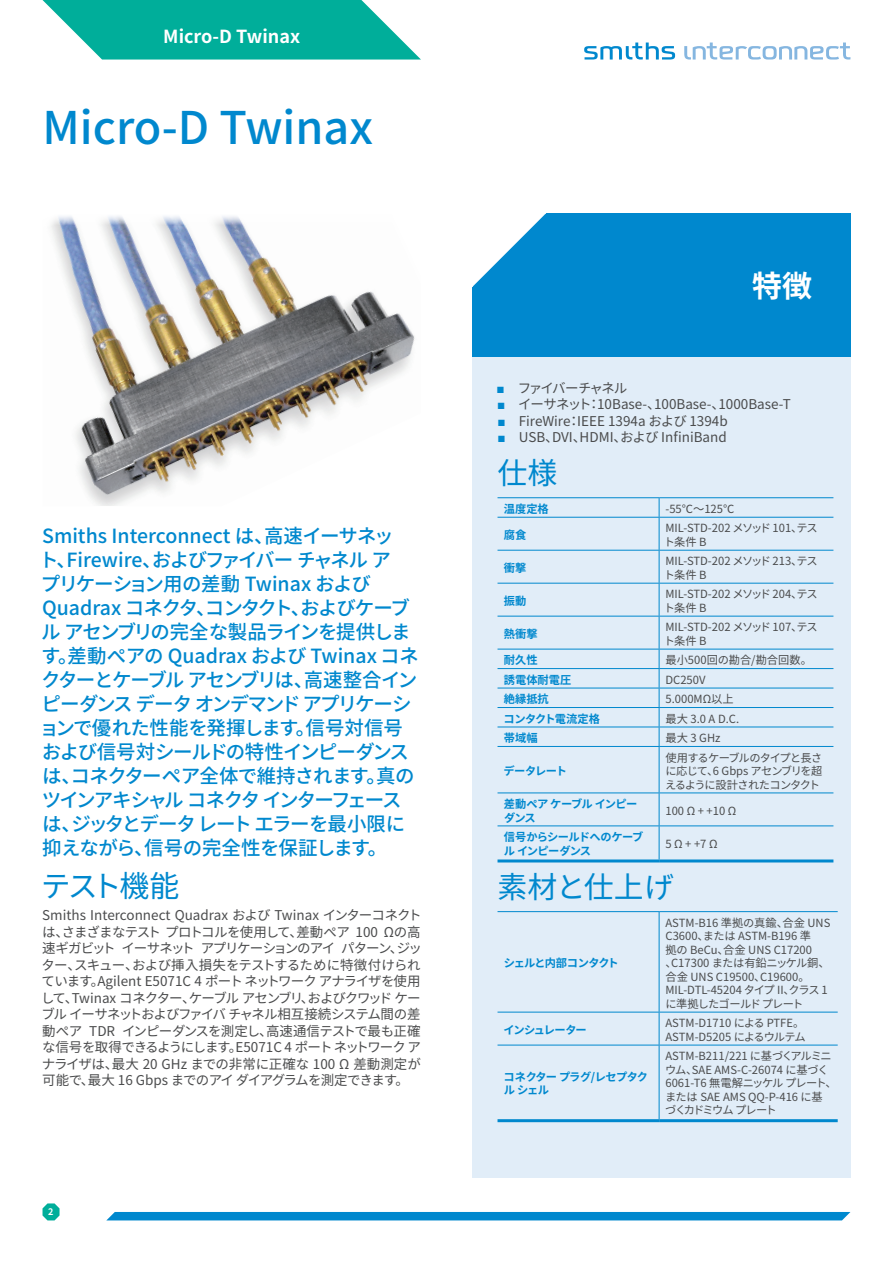
<style>
.page{position:relative;width:893px;height:1263px;background:#fff}
.page>*{position:absolute;margin:0;border:0;box-sizing:border-box;transform-origin:0 0}
.t1{font:500 45px "Noto Sans CJK";color:#0088ce}
.t2{font:30px "Noto Sans CJK";letter-spacing:-.015em;color:#0088ce}
.t3{font:700 30px "Noto Sans CJK";color:#fff}
.t4{font:500 19.5px/24px "Noto Sans CJK";letter-spacing:-.05em;color:#0088ce}
.t5{font:700 18px "Noto Sans CJK";color:#fff}
.t6{font:13.5px/16.5px "Noto Sans CJK";color:#4b4c4d;text-align:justify}
.t7{font:13.5px "Noto Sans CJK";letter-spacing:-.125em;color:#4b4c4d}
.t8{font:11.25px/13.5px "Noto Sans CJK";color:#4b4c4d}
.t9{font:700 11.25px/13.5px "Noto Sans CJK";letter-spacing:-.045em;color:#0088ce}
.t10{font:700 11.25px/13.5px "Noto Sans CJK";letter-spacing:-.07em;color:#0088ce}
.t11{font:700 11.25px "Noto Sans CJK";letter-spacing:-.095em;color:#0088ce}
.t12{font:700 9px "Noto Sans CJK";color:#fff}
.s1{font-family:"Arial";color:#0088ce}
</style>
<div class="page">
<div style="left:107px;top:1212px;width:743px;height:8px;background:#0088ce"></div>
<svg style="left:584px;top:43px;width:91px;height:17px"></svg>
<svg style="left:684px;top:43px;width:166px;height:17px"></svg>
<svg style="left:42px;top:0;width:379px;height:60px;background:#2bbbab"></svg>
<img style="left:51px;top:216px;width:364px;height:290px">
<svg style="left:43px;top:1203px;width:17px;height:17px"></svg>
<div style="left:472px;top:213px;width:378px;height:144px;background:#0088ce"></div>
<svg style="left:472px;top:213px;width:74px;height:74px"></svg>
<div style="left:472px;top:357px;width:378px;height:821px;background:#e1edf8"></div>
<svg style="left:497px;top:498px;width:336px;height:361px"></svg>
<hr style="left:497px;top:497px;width:162px;height:1px;background:#0088ce">
<hr style="left:659px;top:497px;width:174px;height:1px;background:#0088ce">
<svg style="left:659px;top:498px;width:1px;height:19px"></svg>
<hr style="left:497px;top:517px;width:162px;height:1px;background:#0088ce">
<hr style="left:659px;top:517px;width:174px;height:1px;background:#0088ce">
<hr style="left:659px;top:518px;width:1px;height:32px;background:#0088ce">
<hr style="left:497px;top:550px;width:162px;height:1px;background:#0088ce">
<hr style="left:659px;top:550px;width:174px;height:1px;background:#0088ce">
<hr style="left:659px;top:551px;width:1px;height:32px;background:#0088ce">
<hr style="left:497px;top:583px;width:162px;height:1px;background:#0088ce">
<hr style="left:659px;top:583px;width:174px;height:1px;background:#0088ce">
<hr style="left:659px;top:583px;width:1px;height:33px;background:#0088ce">
<hr style="left:497px;top:616px;width:162px;height:1px;background:#0088ce">
<hr style="left:659px;top:616px;width:174px;height:1px;background:#0088ce">
<hr style="left:659px;top:616px;width:1px;height:33px;background:#0088ce">
<hr style="left:497px;top:649px;width:162px;height:1px;background:#0088ce">
<hr style="left:659px;top:649px;width:174px;height:1px;background:#0088ce">
<hr style="left:497px;top:668px;width:162px;height:1px;background:#0088ce">
<hr style="left:659px;top:668px;width:174px;height:1px;background:#0088ce">
<hr style="left:497px;top:688px;width:162px;height:1px;background:#0088ce">
<hr style="left:659px;top:688px;width:174px;height:1px;background:#0088ce">
<hr style="left:497px;top:707px;width:162px;height:1px;background:#0088ce">
<hr style="left:659px;top:707px;width:174px;height:1px;background:#0088ce">
<hr style="left:497px;top:727px;width:162px;height:1px;background:#0088ce">
<hr style="left:659px;top:727px;width:174px;height:1px;background:#0088ce">
<svg style="left:659px;top:649px;width:1px;height:97px"></svg>
<hr style="left:497px;top:746px;width:162px;height:1px;background:#0088ce">
<hr style="left:659px;top:746px;width:174px;height:1px;background:#0088ce">
<hr style="left:659px;top:747px;width:1px;height:45px;background:#0088ce">
<hr style="left:497px;top:792px;width:162px;height:1px;background:#0088ce">
<hr style="left:659px;top:792px;width:174px;height:1px;background:#0088ce">
<hr style="left:659px;top:793px;width:1px;height:32px;background:#0088ce">
<hr style="left:497px;top:825px;width:162px;height:1px;background:#0088ce">
<hr style="left:497px;top:859px;width:162px;height:3px;background:#0088ce">
<hr style="left:659px;top:825px;width:174px;height:1px;background:#0088ce">
<hr style="left:659px;top:826px;width:1px;height:33px;background:#0088ce">
<hr style="left:659px;top:859px;width:174px;height:3px;background:#0088ce">
<svg style="left:497px;top:912px;width:341px;height:207px"></svg>
<hr style="left:497px;top:911px;width:162px;height:1px;background:#0088ce">
<hr style="left:659px;top:911px;width:179px;height:1px;background:#0088ce">
<hr style="left:659px;top:912px;width:1px;height:100px;background:#0088ce">
<hr style="left:497px;top:1012px;width:162px;height:1px;background:#0088ce">
<hr style="left:659px;top:1012px;width:179px;height:1px;background:#0088ce">
<hr style="left:659px;top:1012px;width:1px;height:33px;background:#0088ce">
<hr style="left:497px;top:1045px;width:162px;height:1px;background:#0088ce">
<hr style="left:497px;top:1119px;width:162px;height:3px;background:#0088ce">
<hr style="left:659px;top:1045px;width:179px;height:1px;background:#0088ce">
<hr style="left:659px;top:1045px;width:1px;height:74px;background:#0088ce">
<hr style="left:659px;top:1119px;width:179px;height:3px;background:#0088ce">
<h3 class="t5" style="left:163px;top:26px;width:138px">Micro-D Twinax</h3>
<h1 class="t1" style="left:43px;top:102px;width:332px">Micro-D Twinax</h1>
<p class="t4" style="left:39px;top:524px;width:381px">Smiths Interconnect は、高速イーサネッ<br>ト、Firewire、およびファイバー チャネル ア<br>プリケーション用の差動 Twinax および<br>Quadrax コネクタ、コンタクト、およびケーブル アセンブリの完全な製品ラインを提供します。差動ペアの Quadrax および Twinax コネクターとケーブル アセンブリは、高速整合インピーダンス データ オンデマンド アプリケーションで優れた性能を発揮します。信号対信号および信号対シールドの特性インピーダンスは、コネクターペア全体で維持されます。真のツインアキシャル コネクタ インターフェースは、ジッタとデータ レート エラーを最小限に抑えながら、信号の完全性を保証します。</p>
<h2 class="t2" style="left:41px;top:869px;width:140px">テスト機能</h2>
<p class="t6" style="left:41px;top:907px;width:382px">Smiths Interconnect Quadrax および Twinax インターコネクトは、さまざまなテスト プロトコルを使用して、差動ペア 100 Ωの高速ギガビット イーサネット アプリケーションのアイ パターン、ジッター、スキュー、および挿入損失をテストするために特徴付けられています。Agilent E5071C 4 ポート ネットワーク アナライザを使用して、Twinax コネクター、ケーブル アセンブリ、およびクワッド ケーブル イーサネットおよびファイバ チャネル相互接続システム間の差動ペア TDR インピーダンスを測定し、高速通信テストで最も正確な信号を取得できるようにします。E5071C 4 ポート ネットワーク アナライザは、最大 20 GHz までの非常に正確な 100 Ω 差動測定が可能で、最大 16 Gbps までのアイ ダイアグラムを測定できます。</p>
<p class="t12" style="left:48px;top:1207px;width:7px">2</p>
<h2 class="t3" style="left:752px;top:269px;width:61px">特徴</h2>
<p class="t7" style="left:496px;top:381px;width:132px"><span class="s1">■</span> ファイバーチャネル</p>
<p class="t6" style="left:497px;top:397px;width:295px"><span class="s1">■</span> イーサネット：10Base-、100Base-、1000Base-T</p>
<p class="t6" style="left:497px;top:413px;width:232px"><span class="s1">■</span> FireWire：IEEE 1394a および 1394b</p>
<p class="t6" style="left:497px;top:429px;width:231px"><span class="s1">■</span> USB、DVI、HDMI、および InfiniBand</p>
<h2 class="t2" style="left:497px;top:456px;width:61px">仕様</h2>
<p class="t9" style="left:504px;top:502px;width:46px">温度定格</p>
<p class="t8" style="left:665px;top:502px;width:70px">-55℃～125℃</p>
<p class="t9" style="left:504px;top:528px;width:24px">腐食</p>
<p class="t8" style="left:664px;top:522px;width:155px">MIL-STD-202 メソッド 101、テスト条件 B</p>
<p class="t9" style="left:504px;top:561px;width:24px">衝撃</p>
<p class="t8" style="left:664px;top:555px;width:155px">MIL-STD-202 メソッド 213、テスト条件 B</p>
<p class="t9" style="left:504px;top:594px;width:24px">振動</p>
<p class="t8" style="left:664px;top:588px;width:155px">MIL-STD-202 メソッド 204、テスト条件 B</p>
<p class="t9" style="left:504px;top:627px;width:35px">熱衝撃</p>
<p class="t8" style="left:664px;top:621px;width:155px">MIL-STD-202 メソッド 107、テスト条件 B</p>
<p class="t9" style="left:504px;top:654px;width:35px">耐久性</p>
<p class="t8" style="left:665px;top:654px;width:148px">最小500回の勘合/勘合回数。</p>
<p class="t9" style="left:504px;top:673px;width:69px">誘電体耐電圧</p>
<p class="t8" style="left:665px;top:673px;width:42px">DC250V</p>
<p class="t9" style="left:504px;top:693px;width:46px">絶縁抵抗</p>
<p class="t8" style="left:665px;top:693px;width:70px">5.000MΩ以上</p>
<p class="t9" style="left:504px;top:712px;width:98px">コンタクト電流定格</p>
<p class="t8" style="left:665px;top:712px;width:75px">最大 3.0 A D.C.</p>
<p class="t9" style="left:504px;top:731px;width:35px">帯域幅</p>
<p class="t8" style="left:665px;top:731px;width:57px">最大 3 GHz</p>
<p class="t9" style="left:504px;top:764px;width:65px">データレート</p>
<p class="t8" style="left:665px;top:751px;width:159px;text-align:justify">使用するケーブルのタイプと長さに応じて、6 Gbps アセンブリを超えるように設計されたコンタクト</p>
<p class="t9" style="left:504px;top:797px;width:135px">差動ペア ケーブル インピーダンス</p>
<p class="t8" style="left:665px;top:804px;width:72px">100 Ω + +10 Ω</p>
<p class="t9" style="left:504px;top:830px;width:141px">信号からシールドへのケーブル インピーダンス</p>
<p class="t8" style="left:665px;top:837px;width:54px">5 Ω + +7 Ω</p>
<h2 class="t2" style="left:497px;top:870px;width:178px">素材と仕上げ</h2>
<p class="t10" style="left:504px;top:957px;width:117px">シェルと内部コンタクト</p>
<p class="t8" style="left:665px;top:916px;width:167px">ASTM-B16 準拠の真鍮、合金 UNS<br>C3600、または ASTM-B196 準<br>拠の BeCu、合金 UNS C17200、C17300 または有鉛ニッケル銅、合金 UNS C19500、C19600。<br>MIL-DTL-45204 タイプ II、クラス 1に準拠したゴールド プレート</p>
<p class="t11" style="left:504px;top:1023px;width:85px">インシュレーター</p>
<p class="t8" style="left:665px;top:1017px;width:142px">ASTM-D1710 による PTFE。<br>ASTM-D5205 によるウルテム</p>
<p class="t10" style="left:504px;top:1070px;width:146px">コネクター プラグ/レセプタクル シェル</p>
<p class="t8" style="left:665px;top:1050px;width:173px">ASTM-B211/221 に基づくアルミニウム、SAE AMS-C-26074 に基づく<br>6061-T6 無電解ニッケル プレート、または SAE AMS QQ-P-416 に基<br>づくカドミウム プレート</p>
</div>
